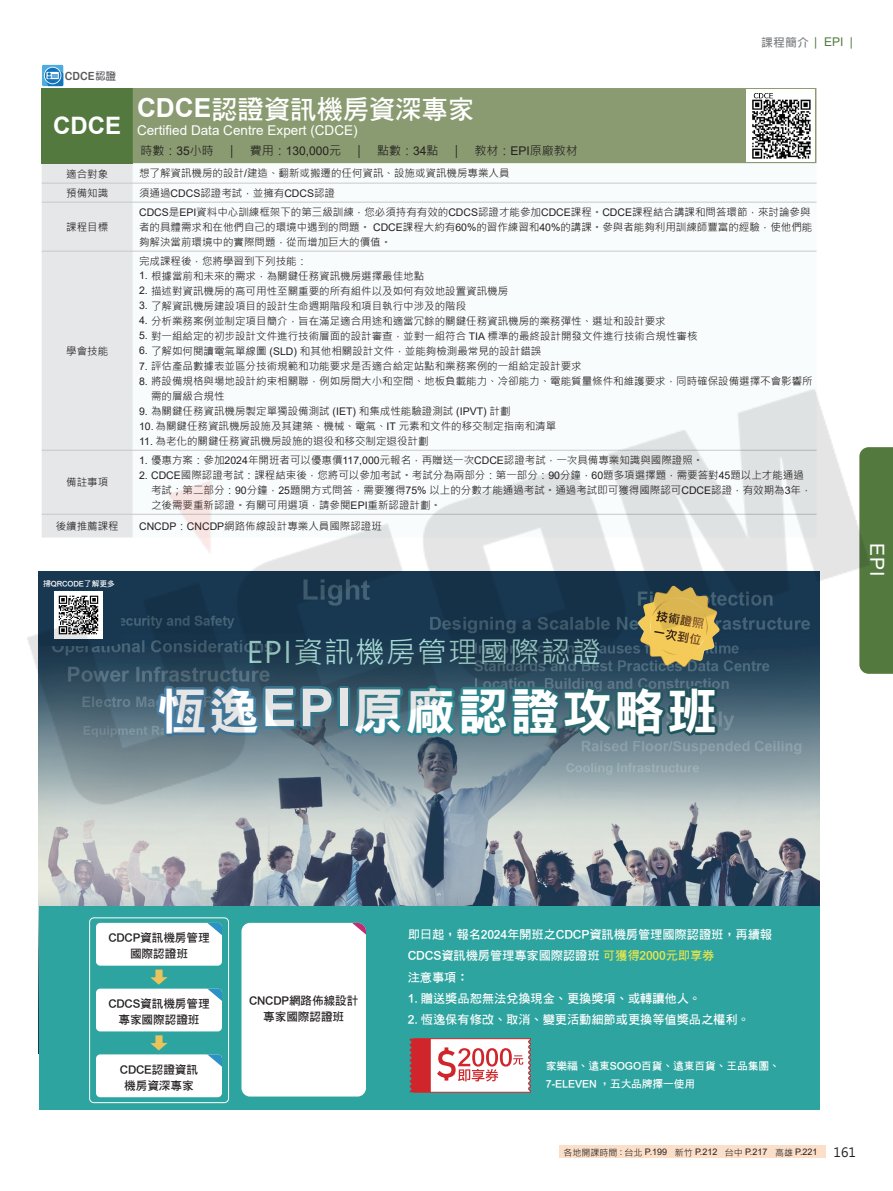
<style>
.page{position:relative;width:893px;height:1191px;background:#fff}
.page>*{position:absolute;margin:0;border:0;box-sizing:border-box;transform-origin:0 0}
.t1{font:49.8px "DFN Hei XB HKP BF";letter-spacing:.05em;color:#fff}
.t2{font:29.55px "Microsoft Jheng Hei";letter-spacing:.05em;color:#a5dad2}
.t3{font:26.25px "DF Hei Bd HK BF";color:#fff}
.t4{font:700 24px "Arial";color:#fff}
.t5{font:19.5px "DF Hei Md WINP HK BF";color:#fff}
.t6{font:13.5px "Arial";color:#fff}
.t7{font:12.75px "Microsoft Jheng Hei";color:#231f20}
.t8{font:12.15px/21.3px "DF Hei Bd HKP BF";color:#fff}
.t9{font:12px "Microsoft Jheng Hei";color:#231f20}
.t10{font:12px "Arial";color:#53793f}
.t11{font:11.55px/16.2px "DF Hei Bd HKP BF";color:#231f20;text-align:center}
.t12{font:11.25px "Arial Rounded MT Bold";color:#57585a;scale:.91 1}
.t13{font:10.65px/18.3px "DF Hei Bd HKP BF";color:#fff}
.t14{font:10.5px/15px "Microsoft Jheng Hei";color:#231f20}
.t15{font:9px "Arial";color:#231f20}
.t16{font:7.65px "DF Hei Bd HKP BF";color:#fff}
.s1{font-family:"DF Yuan Bd HKP BF";font-size:10.2px}
.s2{font-family:"Arial";font-weight:700}
.s3{font-family:"Arial"}
.s4{font-family:"Microsoft Jheng Hei";font-weight:700;color:#828487}
.s5{font-family:"Arial";font-weight:700;font-size:52.2px}
.s6{color:#eae84d}
.s7{font-family:"Microsoft Jheng Hei"}
</style>
<div class="page">
<img style="left:27px;top:64px;width:866px;height:1094px">
<p class="t12" style="left:65px;top:69px;width:57px">CDCE<span class="s1">認證</span></p>
<h3 class="t4" style="left:53px;top:108px;width:69px">CDCE</h3>
<h3 class="t3" style="left:137px;top:96px;width:338px"><span class="s2">CDCE</span>認證資訊機房資深專家</h3>
<p class="t6" style="left:137px;top:121px;width:222px">Certified Data Centre Expert (CDCE)</p>
<p class="t9" style="left:140px;top:143px;width:439px">時數：<span class="s3">35</span>小時　｜　費用：<span class="s3">130,000</span>元　｜　點數：<span class="s3">34</span>點　｜　教材：<span class="s3">EPI</span>原廠教材</p>
<p class="t10" style="left:761px;top:34px;width:93px"><span class="s4">課程簡介</span> | EPI |</p>
<p class="t14" style="left:66px;top:166px;width:43px">適合對象</p>
<p class="t14" style="left:139px;top:166px;width:372px">想了解資訊機房的設計<span class="s3">/</span>建造、翻新或搬遷的任何資訊、設施或資訊機房專業人員</p>
<p class="t14" style="left:66px;top:185px;width:43px">預備知識</p>
<p class="t14" style="left:139px;top:185px;width:197px">須通過<span class="s3">CDCS</span>認證考試，並擁有<span class="s3">CDCS</span>認證</p>
<p class="t14" style="left:66px;top:219px;width:43px">課程目標</p>
<p class="t14" style="left:139px;top:204px;width:675px"><span class="s3">CDCS</span>是<span class="s3">EPI</span>資料中心訓練框架下的第三級訓練，您必須持有有效的<span class="s3">CDCS</span>認證才能參加<span class="s3">CDCE</span>課程。<span class="s3">CDCE</span>課程結合講課和問答環節，來討論參與者的具體需求和在他們自己的環境中遇到的問題。 <span class="s3">CDCE</span>課程大約有<span class="s3">60%</span>的習作練習和<span class="s3">40%</span>的講課。參與者能夠利用訓練師豐富的經驗，使他們能夠解決當前環境中的實際問題，從而增加巨大的價值。</p>
<p class="t14" style="left:66px;top:343px;width:43px">學會技能</p>
<p class="t14" style="left:66px;top:475px;width:43px">備註事項</p>
<p class="t14" style="left:139px;top:253px;width:169px">完成課程後，您將學習到下列技能：</p>
<p class="t14" style="left:139px;top:268px;width:287px"><span class="s3">1.</span> 根據當前和未來的需求，為關鍵任務資訊機房選擇最佳地點</p>
<p class="t14" style="left:139px;top:283px;width:371px"><span class="s3">2.</span> 描述對資訊機房的高可用性至關重要的所有組件以及如何有效地設置資訊機房</p>
<p class="t14" style="left:139px;top:298px;width:329px"><span class="s3">3.</span> 了解資訊機房建設項目的設計生命週期階段和項目執行中涉及的階段</p>
<p class="t14" style="left:139px;top:313px;width:528px"><span class="s3">4.</span> 分析業務案例並制定項目簡介，旨在滿足適合用途和適當冗餘的關鍵任務資訊機房的業務彈性、選址和設計要求</p>
<p class="t14" style="left:139px;top:328px;width:560px"><span class="s3">5.</span> 對一組給定的初步設計文件進行技術層面的設計審查，並對一組符合 <span class="s3">TIA</span> 標準的最終設計開發文件進行技術合規性審核</p>
<p class="t14" style="left:139px;top:343px;width:404px"><span class="s3">6.</span> 了解如何閱讀電氣單線圖 <span class="s3">(SLD)</span> 和其他相關設計文件，並能夠檢測最常見的設計錯誤</p>
<p class="t14" style="left:139px;top:358px;width:444px"><span class="s3">7.</span> 評估產品數據表並區分技術規範和功能要求是否適合給定站點和業務案例的一組給定設計要求</p>
<p class="t14" style="left:151px;top:373px;width:663px;text-indent:-12px"><span class="s3">8.</span> 將設備規格與場地設計約束相關聯，例如房間大小和空間、地板負載能力、冷卻能力、電能質量條件和維護要求，同時確保設備選擇不會影響所需的層級合規性</p>
<p class="t14" style="left:139px;top:403px;width:373px"><span class="s3">9.</span> 為關鍵任務資訊機房製定單獨設備測試 <span class="s3">(IET)</span> 和集成性能驗證測試 <span class="s3">(IPVT)</span> 計劃</p>
<p class="t14" style="left:139px;top:418px;width:419px"><span class="s3">10.</span> 為關鍵任務資訊機房設施及其建築、機械、電氣、<span class="s3">IT</span> 元素和文件的移交制定指南和清單</p>
<p class="t14" style="left:139px;top:433px;width:291px"><span class="s3">11.</span> 為老化的關鍵任務資訊機房設施的退役和移交制定退役計劃</p>
<p class="t14" style="left:139px;top:452px;width:566px"><span class="s3">1.</span> 優惠方案：參加<span class="s3">2024</span>年開班者可以優惠價<span class="s3">117,000</span>元報名，再贈送一次<span class="s3">CDCE</span>認證考試，一次具備專業知識與國際證照。</p>
<p class="t14" style="left:151px;top:467px;width:662px;text-indent:-12px"><span class="s3">2. CDCE</span>國際認證考試：課程結束後，您將可以參加考試。考試分為兩部分：第一部分：<span class="s3">90</span>分鐘，<span class="s3">60</span>題多項選擇題，需要答對<span class="s3">45</span>題以上才能通過考試；第二部分：<span class="s3">90</span>分鐘，<span class="s3">25</span>題開方式問答，需要獲得<span class="s3">75%</span> 以上的分數才能通過考試。通過考試即可獲得國際認可<span class="s3">CDCE</span>認證，有效期為<span class="s3">3</span>年，之後需要重新認證。有關可用選項，請參閱<span class="s3">EPI</span>重新認證計劃。</p>
<p class="t14" style="left:56px;top:519px;width:64px">後續推薦課程</p>
<p class="t14" style="left:139px;top:519px;width:244px"><span class="s3">CNCDP</span>：<span class="s3">CNCDP</span>網路佈線設計專業人員國際認證班</p>
<p class="t16" style="left:43px;top:580px;width:73px">掃QRCODE了解更多</p>
<h3 class="t5" style="left:889px;top:525px;width:70px;rotate:90deg">Security</h3>
<h3 class="t5" style="left:887px;top:543px;width:35px;rotate:90deg">EPI</h3>
<h2 class="t2" style="left:247px;top:633px;width:356px">EPI資訊機房管理國際認證</h2>
<h1 class="t1" style="left:157px;top:686px;width:561px">恆逸<span class="s5">EPI</span>原廠認證攻略班</h1>
<p class="t11" style="left:108px;top:929px;width:103px">CDCP資訊機房管理國際認證班</p>
<p class="t11" style="left:108px;top:995px;width:103px">CDCS資訊機房管理專家國際認證班</p>
<p class="t11" style="left:120px;top:1061px;width:80px">CDCE認證資訊機房資深專家</p>
<p class="t11" style="left:249px;top:993px;width:111px">CNCDP網路佈線設計專家國際認證班</p>
<p class="t8" style="left:408px;top:924px;width:366px">即日起，報名2024年開班之CDCP資訊機房管理國際認證班，再續報<br>CDCS資訊機房管理專家國際認證班 <span class="s6">可獲得2000元即享券<br></span>注意事項：</p>
<p class="t8" style="left:408px;top:988px;width:295px">1. 贈送獎品恕無法兌換現金、更換獎項、或轉讓他人。</p>
<p class="t8" style="left:408px;top:1009px;width:343px">2. 恆逸保有修改、取消、變更活動細節或更換等值獎品之權利。</p>
<p class="t13" style="left:546px;top:1057px;width:235px">家樂福、遠東SOGO百貨、遠東百貨、王品集團、<br>7-ELEVEN ，五大品牌擇一使用</p>
<p class="t15" style="left:564px;top:1145px;width:255px"><span class="s7">各地開課時間</span> : <span class="s7">台北</span> P.199 <span class="s7">新竹</span> P.212 <span class="s7">台中</span> P.217 <span class="s7">高雄</span> P.221</p>
<p class="t7" style="left:834px;top:1143px;width:24px">161</p>
</div>
